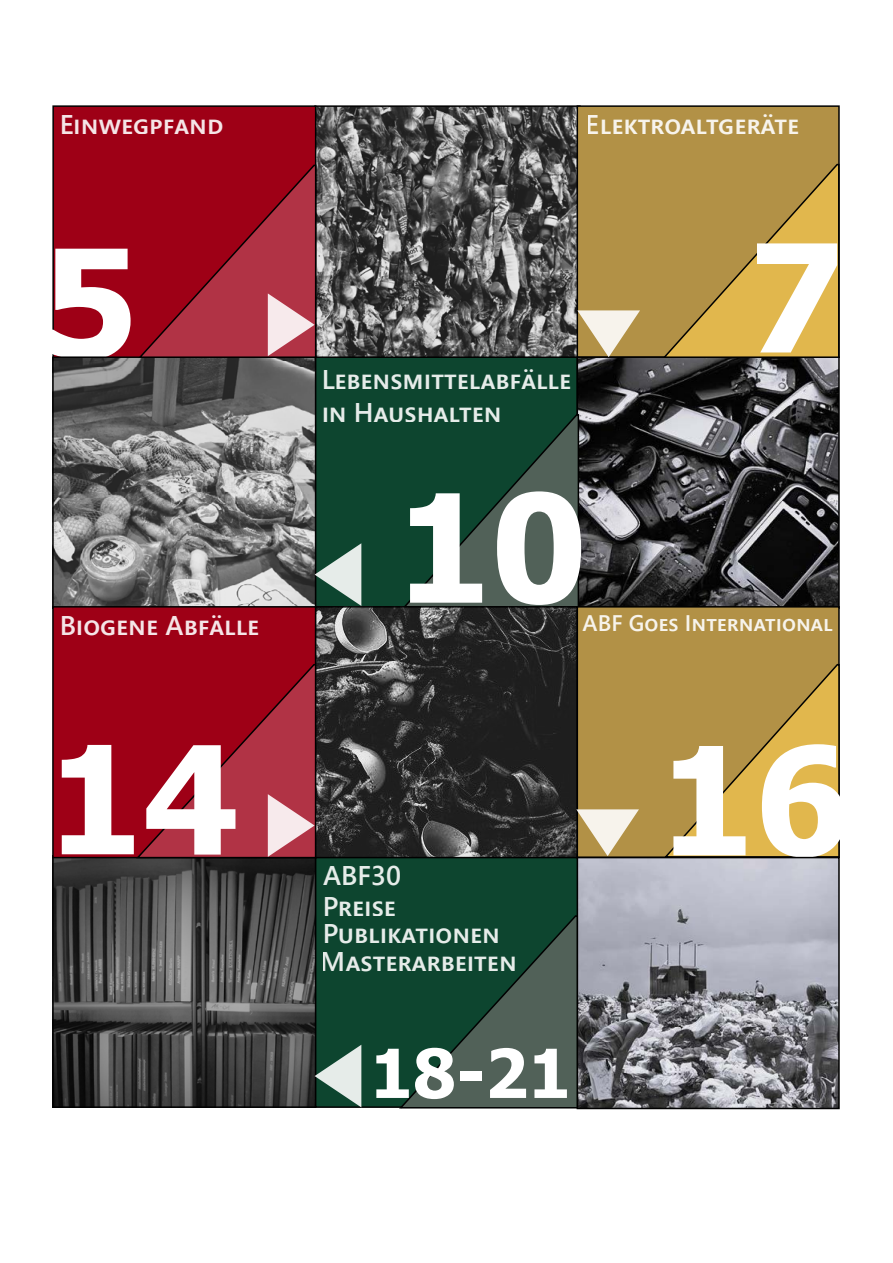
<style>
.page{position:relative;width:893px;height:1263px;background:#fff}
.page>*{position:absolute;margin:0;border:0;box-sizing:border-box;transform-origin:0 0}
.t1{font:700 150px "Tahoma";color:#fff}
.t2{font:700 67.5px "Tahoma";color:#fff}
.t3{font:600 27px/27.8px "Segoe UI";color:#fff}
.t4{font:600 22.5px "Segoe UI";color:#fff}
</style>
<div class="page">
<img style="left:55px;top:858px;width:258px;height:247px">
<div style="left:52px;top:855px;width:264px;height:253px;border:2px solid #000"></div>
<img style="left:317px;top:108px;width:260px;height:248px">
<div style="left:577px;top:105px;width:263px;height:253px;background:#b29146;border:2px solid #000"></div>
<div style="left:52px;top:105px;width:264px;height:254px;background:#9e0016;border:2px solid #000"></div>
<img style="left:55px;top:359px;width:258px;height:247px">
<div style="left:52px;top:356px;width:264px;height:253px;border:2px solid #000"></div>
<div style="left:315px;top:356px;width:263px;height:252px;background:#0d452f;border:2px solid #000"></div>
<img style="left:580px;top:359px;width:257px;height:247px">
<svg style="left:662px;top:163px;width:178px;height:196px"></svg>
<svg style="left:577px;top:310px;width:63px;height:47px"></svg>
<svg style="left:402px;top:413px;width:178px;height:193px"></svg>
<svg style="left:315px;top:543px;width:46px;height:63px"></svg>
<div style="left:52px;top:606px;width:264px;height:252px;background:#9e0016;border:2px solid #000"></div>
<img style="left:318px;top:609px;width:257px;height:247px">
<div style="left:315px;top:606px;width:263px;height:253px;border:2px solid #000"></div>
<div style="left:577px;top:606px;width:263px;height:252px;background:#b29146;border:2px solid #000"></div>
<svg style="left:136px;top:663px;width:181px;height:197px"></svg>
<svg style="left:664px;top:663px;width:176px;height:194px"></svg>
<svg style="left:576px;top:809px;width:63px;height:47px"></svg>
<img style="left:580px;top:860px;width:257px;height:246px">
<div style="left:577px;top:857px;width:263px;height:252px;border:2px solid #000"></div>
<div style="left:315px;top:857px;width:263px;height:251px;background:#0d452f;border:2px solid #000"></div>
<svg style="left:399px;top:914px;width:180px;height:196px"></svg>
<svg style="left:315px;top:1045px;width:46px;height:62px"></svg>
<svg style="left:138px;top:164px;width:179px;height:195px"></svg>
<p class="t3" style="left:59px;top:108px;width:166px">Einwegpfand</p>
<p class="t3" style="left:586px;top:109px;width:215px">Elektroaltgeräte</p>
<h1 class="t1" style="left:42px;top:198px;width:97px">5</h1>
<h1 class="t1" style="left:748px;top:193px;width:97px">7</h1>
<p class="t3" style="left:321px;top:361px;width:252px;line-height:32.4px">Lebensmittelabfälle in Haushalten</p>
<p class="t3" style="left:60px;top:609px;width:201px">Biogene Abfälle</p>
<h1 class="t1" style="left:47px;top:694px;width:193px">14</h1>
<h1 class="t1" style="left:396px;top:443px;width:193px">10</h1>
<p class="t4" style="left:583px;top:602px;width:252px">ABF Goes International</p>
<p class="t3" style="left:323px;top:859px;width:79px">ABF30</p>
<p class="t3" style="left:321px;top:890px;width:197px">Preise<br>Publikationen<br>Masterarbeiten</p>
<h2 class="t2" style="left:370px;top:1026px;width:203px">18-21</h2>
<h1 class="t1" style="left:659px;top:695px;width:193px">16</h1>
</div>
